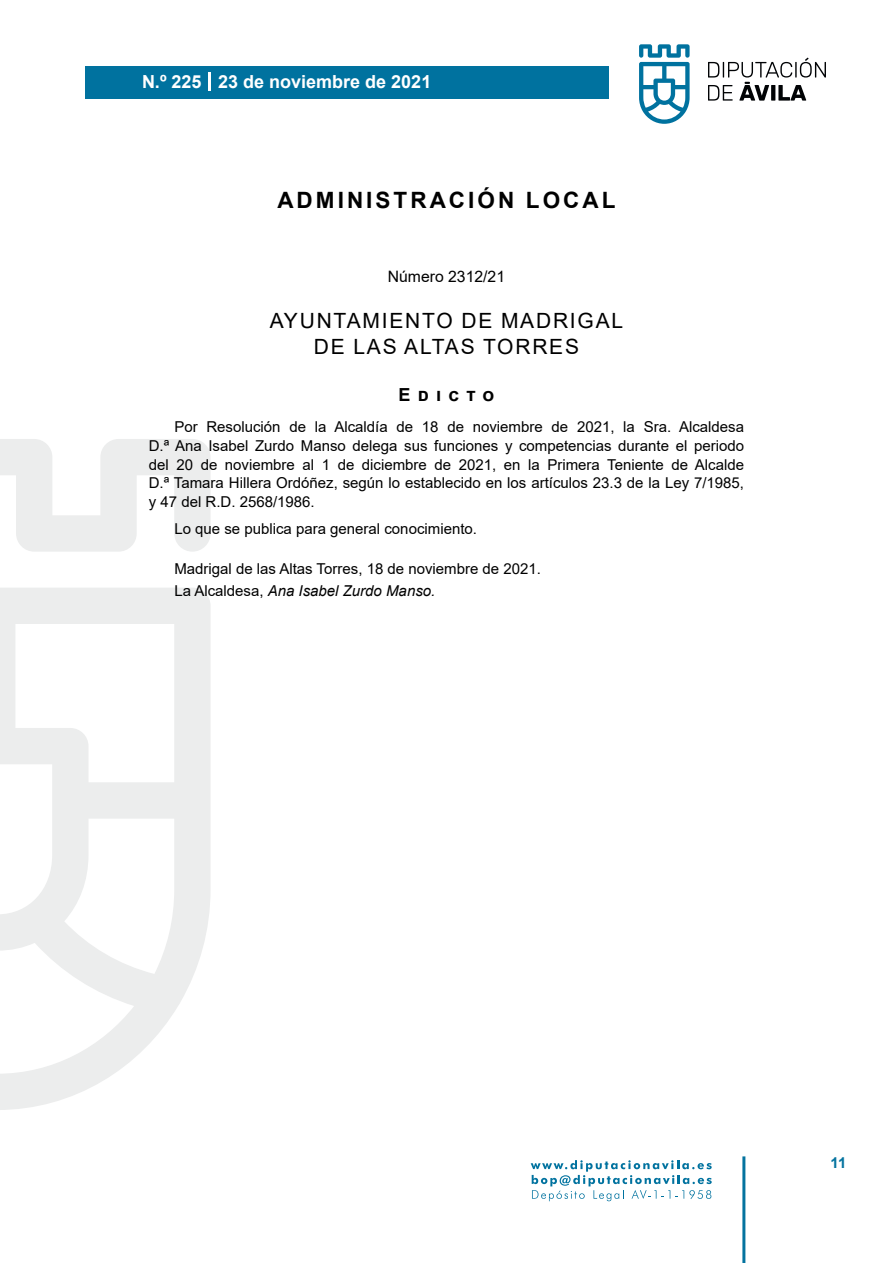
<style>
.page{position:relative;width:893px;height:1263px;background:#fff}
.page>*{position:absolute;margin:0;border:0;box-sizing:border-box;transform-origin:0 0}
.t1{font:700 22.5px "Arial";letter-spacing:.135em;color:#000}
.t2{font:21px/25.2px "Arial";letter-spacing:.085em;color:#000;text-align:center}
.t3{font:700 18px "Arial";color:#fff}
.t4{font:700 18px "Arial";letter-spacing:.4em;color:#000}
.t5{font:15.75px "Arial";color:#000}
.t6{font:15px/18.8px "Arial";color:#000;text-align:justify}
.t7{font:700 15px "Arial";color:#04739f}
.s1{font-style:italic}
</style>
<div class="page">
<svg style="left:531px;top:1160px;width:181px;height:41px"></svg>
<div style="left:85px;top:66px;width:523px;height:33px;background:#00729f"></div>
<svg style="left:639px;top:44px;width:51px;height:80px"></svg>
<svg style="left:708px;top:58px;width:118px;height:43px"></svg>
<hr style="left:742px;top:1156px;width:3px;height:107px;background:#04739f">
<svg style="left:208px;top:72px;width:2px;height:18px"></svg>
<svg style="left:0;top:439px;width:211px;height:671px"></svg>
<p class="t3" style="left:142px;top:69px;width:291px">N.º 225 23 de noviembre de 2021</p>
<h1 class="t1" style="left:277px;top:184px;width:340px">ADMINISTRACIÓN LOCAL</h1>
<p class="t5" style="left:388px;top:266px;width:119px">Número 2312/21</p>
<h2 class="t2" style="left:270px;top:308px;width:355px">AYUNTAMIENTO DE MADRIGAL<br>DE LAS ALTAS TORRES</h2>
<p class="t4" style="left:399px;top:382px;width:97px">Edicto</p>
<p class="t6" style="left:149px;top:417px;width:597px;text-indent:26px">Por Resolución de la Alcaldía de 18 de noviembre de 2021, la Sra. Alcaldesa D.ª Ana Isabel Zurdo Manso delega sus funciones y competencias durante el periodo del 20 de noviembre al 1 de diciembre de 2021, en la Primera Teniente de Alcalde D.ª Tamara Hillera Ordóñez, según lo establecido en los artículos 23.3 de la Ley 7/1985, y 47 del R.D. 2568/1986.</p>
<p class="t6" style="left:174px;top:520px;width:304px">Lo que se publica para general conocimiento.</p>
<p class="t6" style="left:174px;top:557px;width:368px;line-height:22.2px">Madrigal de las Altas Torres, 18 de noviembre de 2021.<br>La Alcaldesa, <span class="s1">Ana Isabel Zurdo Manso.</span></p>
<p class="t7" style="left:831px;top:1152px;width:17px">11</p>
</div>
